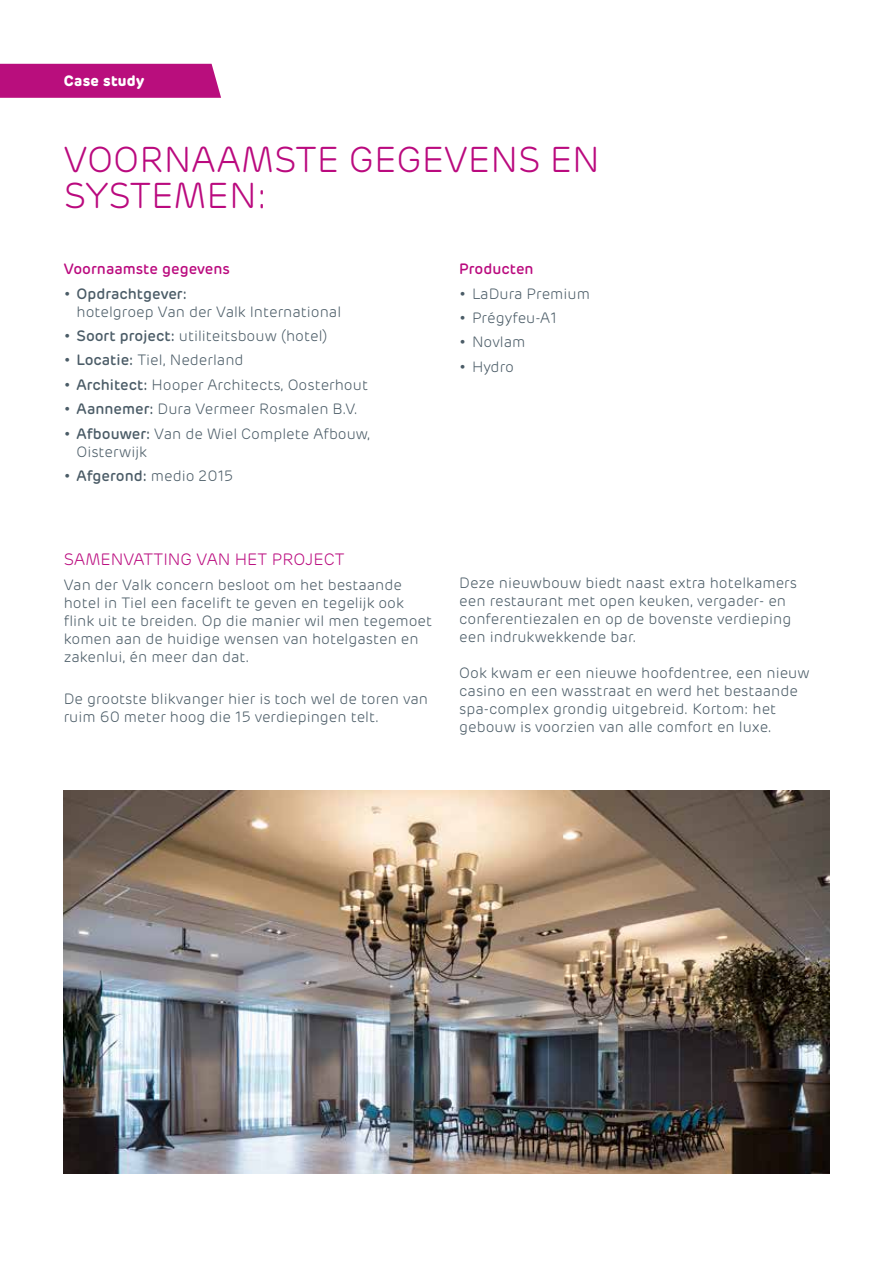
<style>
.page{position:relative;width:893px;height:1263px;background:#fff}
.page>*{position:absolute;margin:0;border:0;box-sizing:border-box;transform-origin:0 0}
.t1{font:300 36px/36px "Rubrik";color:#ba0a7e}
.t2{font:300 16.5px "Rubrik";color:#ba0a7e}
.t3{font:300 15px/18px "Rubrik";color:#4b5c67}
.t4{font:500 15px "Rubrik";color:#4b5c67}
.t5{font:500 15px "Rubrik";color:#ba0a7e}
.t6{font:700 14.85px "Rubrik";letter-spacing:.02em;color:#fff}
.s1{font-weight:500}
.s2{font-weight:300}
</style>
<div class="page">
<div style="left:0;top:64px;width:221px;height:34px;background:#b90e7d"></div>
<img style="left:64px;top:791px;width:765px;height:383px">
<p class="t6" style="left:64px;top:72px;width:82px">Case study</p>
<h1 class="t1" style="left:64px;top:142px;width:537px">VOORNAAMSTE GEGEVENS EN<br>SYSTEMEN:</h1>
<p class="t5" style="left:64px;top:260px;width:168px">Voornaamste gegevens</p>
<p class="t4" style="left:64px;top:284px;width:125px">• Opdrachtgever:</p>
<p class="t3" style="left:77px;top:303px;width:266px">hotelgroep Van der Valk International</p>
<p class="t3" style="left:64px;top:327px;width:265px"><span class="s1">• Soort project:</span> utiliteitsbouw (hotel)</p>
<p class="t3" style="left:64px;top:351px;width:181px"><span class="s1">• Locatie:</span> Tiel, Nederland</p>
<p class="t3" style="left:64px;top:376px;width:306px"><span class="s1">• Architect:</span> Hooper Architects, Oosterhout</p>
<p class="t3" style="left:64px;top:400px;width:296px"><span class="s1">• Aannemer:</span> Dura Vermeer Rosmalen B.V.</p>
<p class="t3" style="left:77px;top:425px;width:295px;text-indent:-13px"><span class="s1">• Afbouwer:</span> Van de Wiel Complete Afbouw,<br>Oisterwijk</p>
<p class="t4" style="left:64px;top:466px;width:171px">• Afgerond: <span class="s2">medio 2015</span></p>
<p class="t2" style="left:64px;top:550px;width:282px">SAMENVATTING VAN HET PROJECT</p>
<p class="t3" style="left:64px;top:576px;width:370px">Van der Valk concern besloot om het bestaande hotel in Tiel een facelift te geven en tegelijk ook flink uit te breiden. Op die manier wil men tegemoet komen aan de huidige wensen van hotelgasten en zakenlui, én meer dan dat.</p>
<p class="t3" style="left:64px;top:690px;width:366px">De grootste blikvanger hier is toch wel de toren van ruim 60 meter hoog die 15 verdiepingen telt.</p>
<p class="t5" style="left:459px;top:260px;width:76px">Producten</p>
<p class="t3" style="left:459px;top:285px;width:132px">• LaDura Premium</p>
<p class="t3" style="left:459px;top:309px;width:99px">• Prégyfeu-A1</p>
<p class="t3" style="left:459px;top:333px;width:68px">• Novlam</p>
<p class="t3" style="left:459px;top:358px;width:56px">• Hydro</p>
<p class="t3" style="left:459px;top:575px;width:339px">Deze nieuwbouw biedt naast extra hotelkamers een restaurant met open keuken, vergader- en conferentiezalen en op de bovenste verdieping een indrukwekkende bar.</p>
<p class="t3" style="left:459px;top:665px;width:352px">Ook kwam er een nieuwe hoofdentree, een nieuw casino en een wasstraat en werd het bestaande spa-complex grondig uitgebreid. Kortom: het gebouw is voorzien van alle comfort en luxe.</p>
</div>
